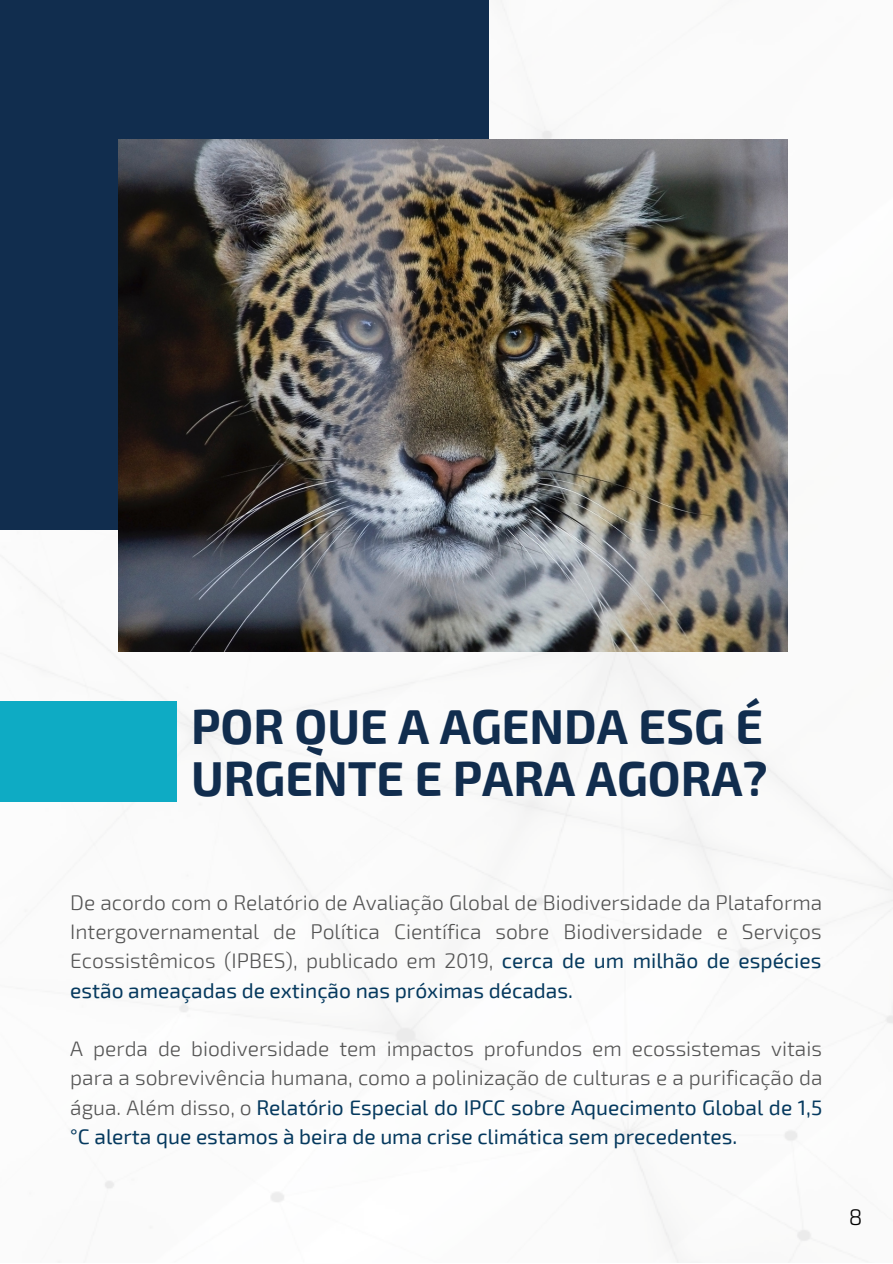
<style>
.page{position:relative;width:893px;height:1264px;background:#fff}
.page>*{position:absolute;margin:0;border:0;box-sizing:border-box;transform-origin:0 0}
.t1{font:700 48px/51.8px "Exo 2";color:#112d4e}
.t2{font:300 22.5px "Exo 2";color:#000}
.t3{font:300 21px/29.2px "Exo 2";color:#545454;text-align:justify}
.s1{font-weight:400;color:#05395e}
</style>
<div class="page">
<img style="left:0;top:0;width:892px;height:1262px">
<div style="left:0;top:0;width:488px;height:529px;background:#112d4e"></div>
<div style="left:0;top:701px;width:177px;height:100px;background:#0eabc4"></div>
<img style="left:118px;top:139px;width:669px;height:512px">
<p class="t1" style="left:191px;top:698px;width:578px">POR QUE A AGENDA ESG É<br>URGENTE E PARA AGORA?</p>
<p class="t3" style="left:70px;top:886px;width:753px">De acordo com o Relatório de Avaliação Global de Biodiversidade da Plataforma Intergovernamental de Política Científica sobre Biodiversidade e Serviços Ecossistêmicos (IPBES), publicado em 2019, <span class="s1">cerca de um milhão de espécies estão ameaçadas de extinção nas próximas décadas.</span></p>
<p class="t3" style="left:70px;top:1033px;width:753px">A perda de biodiversidade tem impactos profundos em ecossistemas vitais para a sobrevivência humana, como a polinização de culturas e a purificação da água. Além disso, o <span class="s1">Relatório Especial do IPCC sobre Aquecimento Global de 1,5 °C alerta que estamos à beira de uma crise climática sem precedentes.</span></p>
<p class="t2" style="left:848px;top:1202px;width:15px">8</p>
</div>
